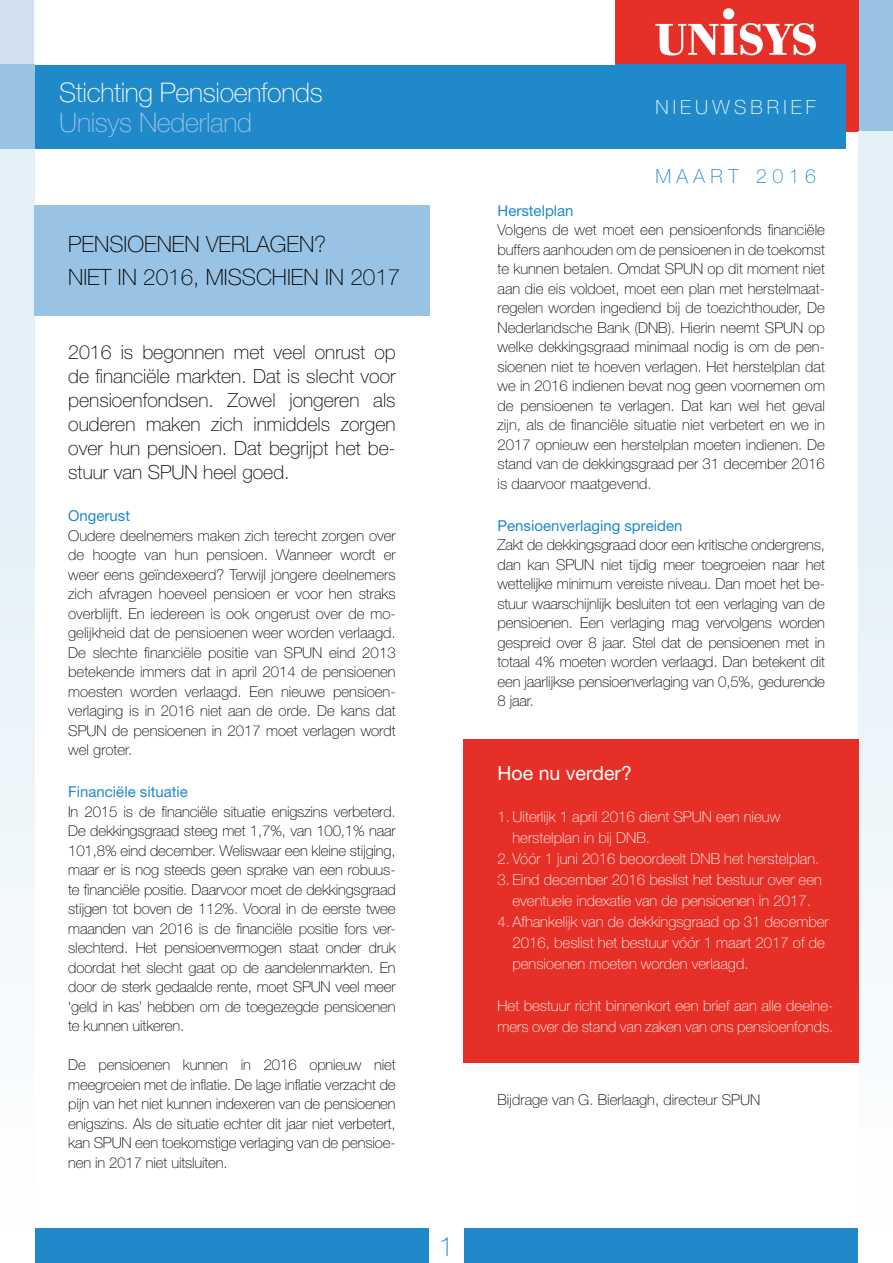
<style>
.page{position:relative;width:893px;height:1263px;background:#fff}
.page>*{position:absolute;margin:0;border:0;box-sizing:border-box;transform-origin:0 0}
.t1{font:100 27px "Helvetica Neue LT Pro";letter-spacing:-.015em;color:#fff}
.t2{font:100 27px "Helvetica Neue LT Pro";letter-spacing:-.015em;color:#99c3e4}
.t3{font:100 27px "Helvetica Neue LT Pro";color:#1f89ca}
.t4{font:100 22.5px/33px "Helvetica Neue LT Pro";color:#000}
.t5{font:100 19.5px/24px "Helvetica Neue LT Pro";color:#000;text-align:justify}
.t6{font:19.5px "Helvetica Neue LT Pro";color:#fff}
.t7{font:100 19.5px "Helvetica Neue LT Pro";letter-spacing:.215em;color:#fff}
.t8{font:100 19.5px "Helvetica Neue LT Pro";letter-spacing:.28em;color:#1f89ca}
.t9{font:100 15px/19.5px "Helvetica Neue LT Pro";letter-spacing:-.01em;color:#000;text-align:justify}
.t10{font:100 15px/21px "Helvetica Neue LT Pro";color:#fff}
.t11{font:15px "Helvetica Neue LT Pro";color:#1f89ca}
</style>
<div class="page">
<div style="left:0;top:0;width:614px;height:64px;background:#d1e1f0"></div>
<div style="left:859px;top:0;width:34px;height:132px;background:#99c3e4"></div>
<div style="left:614px;top:0;width:245px;height:132px;background:#e63027"></div>
<div style="left:34px;top:64px;width:811px;height:85px;background:#1f89ca"></div>
<div style="left:34px;top:1229px;width:825px;height:34px;background:#1f89ca"></div>
<div style="left:34px;top:0;width:580px;height:64px;background:#fff"></div>
<div style="left:723px;top:8px;width:11px;height:12px;background:#fff;border-radius:50%"></div>
<svg style="left:655px;top:23px;width:161px;height:32px"></svg>
<div style="left:0;top:132px;width:34px;height:1131px;background:linear-gradient(to bottom,#ddecf5,#fcfefe)"></div>
<div style="left:859px;top:132px;width:34px;height:1131px;background:linear-gradient(to bottom,#deedf5,#fcfefe)"></div>
<div style="left:0;top:64px;width:34px;height:85px;background:#99c3e4"></div>
<div style="left:429px;top:1229px;width:34px;height:34px;background:#fff"></div>
<div style="left:34px;top:205px;width:396px;height:110px;background:#99c3e4"></div>
<div style="left:463px;top:739px;width:396px;height:324px;background:#e63027"></div>
<h1 class="t1" style="left:59px;top:77px;width:265px">Stichting Pensioenfonds</h1>
<h1 class="t2" style="left:59px;top:107px;width:194px">Unisys Nederland</h1>
<h2 class="t4" style="left:68px;top:228px;width:334px">PENSIOENEN VERLAGEN?<br>NIET IN 2016, MISSCHIEN IN 2017</h2>
<h3 class="t5" style="left:68px;top:340px;width:329px">2016 is begonnen met veel onrust op de financiële markten. Dat is slecht voor pensioenfondsen. Zowel jongeren als ouderen maken zich inmiddels zorgen over hun pensioen. Dat begrijpt het be&shy;stuur van SPUN heel goed.</h3>
<p class="t11" style="left:68px;top:507px;width:63px">Ongerust</p>
<p class="t9" style="left:68px;top:525px;width:329px">Oudere deelnemers maken zich terecht zorgen over de hoogte van hun pensioen. Wanneer wordt er weer eens geïndexeerd? Terwijl jongere deelnemers zich afvragen hoeveel pensioen er voor hen straks overblijft. En iedereen is ook ongerust over de mo&shy;gelijkheid dat de pensioenen weer worden verlaagd.<br>De slechte financiële positie van SPUN eind 2013 betekende immers dat in april 2014 de pensioenen moesten worden verlaagd. Een nieuwe pensioen&shy;verlaging is in 2016 niet aan de orde. De kans dat SPUN de pensioenen in 2017 moet verlagen wordt wel groter.</p>
<p class="t11" style="left:68px;top:783px;width:121px">Financiële situatie</p>
<p class="t9" style="left:68px;top:801px;width:329px">In 2015 is de financiële situatie enigszins verbeterd.<br>De dekkingsgraad steeg met 1,7%, van 100,1% naar 101,8% eind december. Weliswaar een kleine stijging, maar er is nog steeds geen sprake van een robuus&shy;te financiële positie. Daarvoor moet de dekkingsgraad stijgen tot boven de 112%. Vooral in de eerste twee maanden van 2016 is de financiële positie fors ver&shy;slechterd. Het pensioenvermogen staat onder druk doordat het slecht gaat op de aandelenmarkten. En door de sterk gedaalde rente, moet SPUN veel meer ‘geld in kas’ hebben om de toegezegde pensioenen te kunnen uitkeren.</p>
<p class="t9" style="left:68px;top:1055px;width:329px">De pensioenen kunnen in 2016 opnieuw niet meegroeien met de inflatie. De lage inflatie verzacht de pijn van het niet kunnen indexeren van de pensioenen enigszins. Als de situatie echter dit jaar niet verbetert, kan SPUN een toekomstige verlaging van de pensioe&shy;nen in 2017 niet uitsluiten.</p>
<h1 class="t3" style="left:439px;top:1230px;width:17px">1</h1>
<h3 class="t7" style="left:655px;top:96px;width:162px">NIEUWSBRIEF</h3>
<h3 class="t8" style="left:655px;top:165px;width:162px">MAART 2016</h3>
<p class="t11" style="left:497px;top:201px;width:78px">Herstelplan</p>
<p class="t9" style="left:497px;top:220px;width:329px">Volgens de wet moet een pensioenfonds financiële buffers aanhouden om de pensioenen in de toekomst te kunnen betalen. Omdat SPUN op dit moment niet aan die eis voldoet, moet een plan met herstelmaat&shy;regelen worden ingediend bij de toezichthouder, De Nederlandsche Bank (DNB). Hierin neemt SPUN op welke dekkingsgraad minimaal nodig is om de pen&shy;sioenen niet te hoeven verlagen. Het herstelplan dat we in 2016 indienen bevat nog geen voornemen om de pensioenen te verlagen. Dat kan wel het geval zijn, als de financiële situatie niet verbetert en we in 2017 opnieuw een herstelplan moeten indienen. De stand van de dekkingsgraad per 31 december 2016 is daarvoor maatgevend.</p>
<p class="t11" style="left:497px;top:516px;width:187px">Pensioenverlaging spreiden</p>
<p class="t9" style="left:497px;top:535px;width:329px">Zakt de dekkingsgraad door een kritische ondergrens, dan kan SPUN niet tijdig meer toegroeien naar het wettelijke minimum vereiste niveau. Dan moet het be&shy;stuur waarschijnlijk besluiten tot een verlaging van de pensioenen. Een verlaging mag vervolgens worden gespreid over 8 jaar. Stel dat de pensioenen met in totaal 4% moeten worden verlaagd. Dan betekent dit een jaarlijkse pensioenverlaging van 0,5%, gedurende 8 jaar.</p>
<h3 class="t6" style="left:497px;top:762px;width:136px">Hoe nu verder?</h3>
<p class="t10" style="left:512px;top:806px;width:269px;text-indent:-15px">1. Uiterlijk 1 april 2016 dient SPUN een nieuw herstelplan in bij DNB.</p>
<p class="t10" style="left:497px;top:848px;width:323px">2. Vóór 1 juni 2016 beoordeelt DNB het herstelplan.</p>
<p class="t10" style="left:497px;top:869px;width:326px;text-align:center">3. Eind december 2016 beslist het bestuur over een eventuele indexatie van de pensioenen in 2017.</p>
<p class="t10" style="left:512px;top:911px;width:318px;text-indent:-15px">4. Afhankelijk van de dekkingsgraad op 31 december<br>2016, beslist het bestuur vóór 1 maart 2017 of de pensioenen moeten worden verlaagd.</p>
<p class="t10" style="left:497px;top:995px;width:337px">Het bestuur richt binnenkort een brief aan alle deelne&shy;mers over de stand van zaken van ons pensioenfonds.</p>
<p class="t9" style="left:497px;top:1090px;width:264px">Bijdrage van G. Bierlaagh, directeur SPUN</p>
</div>
